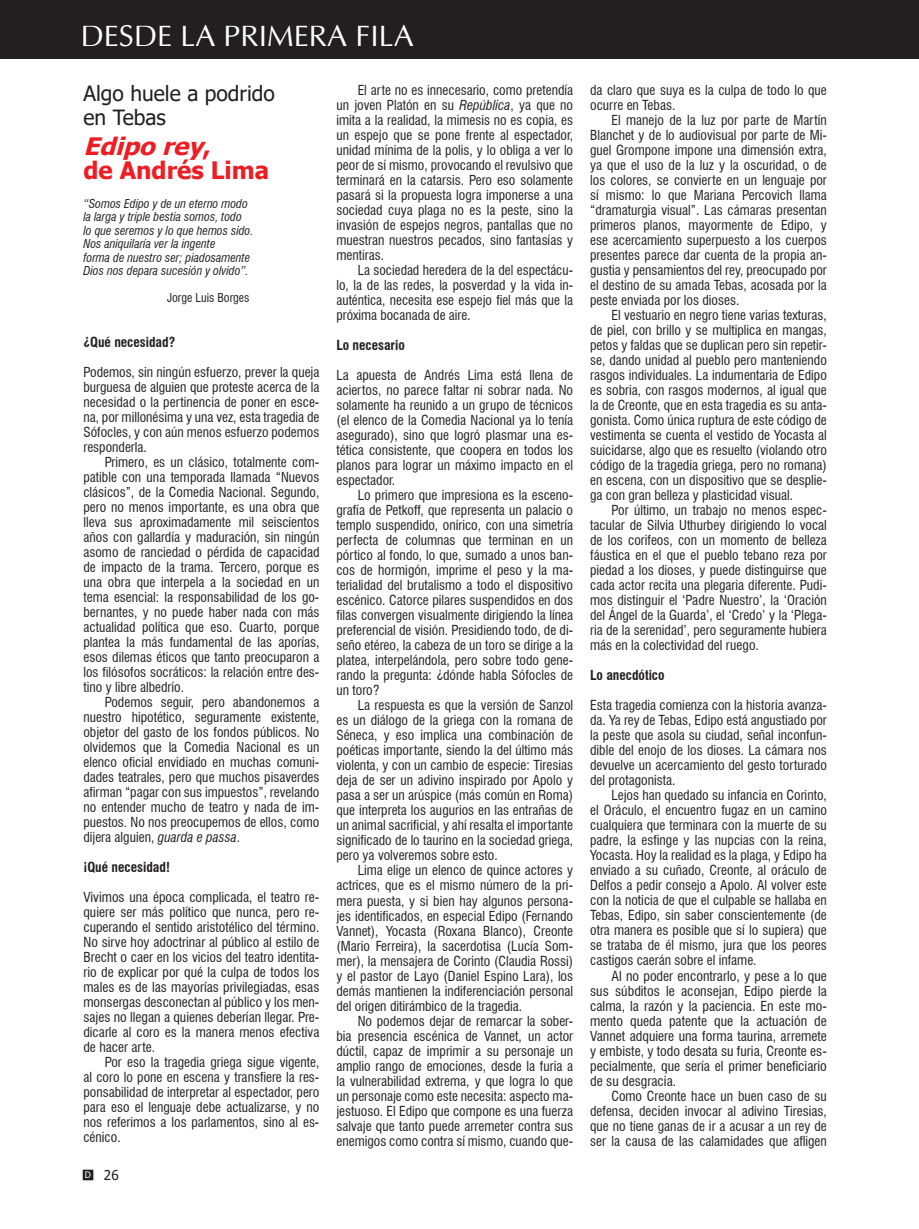
<style>
.page{position:relative;width:919px;height:1229px;background:#fff}
.page>*{position:absolute;margin:0;border:0;box-sizing:border-box;transform-origin:0 0}
.t1{font:30px "Ottawa Plain";color:#fff}
.t2{font:700 24px/24px "Tahoma";color:#ee1d23;scale:1.06 1}
.t3{font:21px/24px "Tahoma";color:#231f20}
.t4{font:condensed 13.5px/15px "Swiss 721 BT";color:#231f20;text-align:justify}
.t5{font:700 condensed 13.5px "Swiss 721 BT";color:#231f20}
.t6{font:13.5px "Tahoma";color:#231f20}
.t7{font:italic condensed 12px/13.5px "Swiss 721 BT";color:#231f20}
.t8{font:condensed 12px "Swiss 721 BT";color:#231f20}
.s1{font-style:italic}
.s2{font-size:9px;color:#fff}
</style>
<div class="page">
<div style="left:83px;top:1170px;width:10px;height:9px;background:#231f20"></div>
<div style="left:83px;top:1169px;width:10px;height:11px;border:2px solid #231f20"></div>
<div style="left:0;top:0;width:919px;height:59px;background:#231f20"></div>
<h1 class="t1" style="left:81px;top:18px;width:335px">DESDE LA PRIMERA FILA</h1>
<h3 class="t3" style="left:83px;top:82px;width:193px">Algo huele a podrido en Tebas</h3>
<h2 class="t2" style="left:83px;top:135px;width:177px"><span class="s1">Ediporey</span>,<br>de Andrés Lima</h2>
<p class="t7" style="left:83px;top:196px;width:172px">“Somos Edipo y de un eterno modo la larga y triple bestia somos, todo<br>lo que seremos y lo que hemos sido.<br>Nos aniquilaría ver la ingente<br>forma de nuestro ser; piadosamente Dios nos depara sucesión y olvido”.</p>
<p class="t8" style="left:167px;top:290px;width:84px">Jorge Luis Borges</p>
<p class="t5" style="left:83px;top:334px;width:93px">¿Qué necesidad?</p>
<p class="t4" style="left:83px;top:365px;width:237px">Podemos, sin ningún esfuerzo, prever la queja burguesa de alguien que proteste acerca de la necesidad o la pertinencia de poner en esce&shy;na, por millonésima y una vez, esta tragedia de Sófocles, y con aún menos esfuerzo podemos responderla.</p>
<p class="t4" style="left:83px;top:455px;width:237px;text-indent:21px">Primero, es un clásico, totalmente com&shy;patible con una temporada llamada “Nuevos clásicos”, de la Comedia Nacional. Segundo, pero no menos importante, es una obra que lleva sus aproximadamente mil seiscientos años con gallardía y maduración, sin ningún asomo de ranciedad o pérdida de capacidad de impacto de la trama. Tercero, porque es una obra que interpela a la sociedad en un tema esencial: la responsabilidad de los go&shy;bernantes, y no puede haber nada con más actualidad política que eso. Cuarto, porque plantea la más fundamental de las aporías, esos dilemas éticos que tanto preocuparon a los filósofos socráticos: la relación entre des&shy;tino y libre albedrío.</p>
<p class="t4" style="left:83px;top:694px;width:237px;text-indent:21px">Podemos seguir, pero abandonemos a nuestro hipotético, seguramente existente, objetor del gasto de los fondos públicos. No olvidemos que la Comedia Nacional es un elenco oficial envidiado en muchas comuni&shy;dades teatrales, pero que muchos pisaverdes afirman “pagar con sus impuestos”, revelando no entender mucho de teatro y nada de im&shy;puestos. No nos preocupemos de ellos, como dijera alguien, <span class="s1">guarda e passa</span>.</p>
<p class="t5" style="left:83px;top:859px;width:88px">¡Qué necesidad!</p>
<p class="t4" style="left:83px;top:890px;width:237px">Vivimos una época complicada, el teatro re&shy;quiere ser más político que nunca, pero re&shy;cuperando el sentido aristotélico del término.<br>No sirve hoy adoctrinar al público al estilo de Brecht o caer en los vicios del teatro identita&shy;rio de explicar por qué la culpa de todos los males es de las mayorías privilegiadas, esas monsergas desconectan al público y los men&shy;sajes no llegan a quienes deberían llegar. Pre&shy;dicarle al coro es la manera menos efectiva de hacer arte.</p>
<p class="t4" style="left:83px;top:1055px;width:237px;text-indent:21px">Por eso la tragedia griega sigue vigente, al coro lo pone en escena y transfiere la res&shy;ponsabilidad de interpretar al espectador, pero para eso el lenguaje debe actualizarse, y no nos referimos a los parlamentos, sino al es&shy;cénico.</p>
<p class="t4" style="left:336px;top:83px;width:238px;text-indent:21px">El arte no es innecesario, como pretendía un joven Platón en su <span class="s1">República</span>, ya que no imita a la realidad, la mimesis no es copia, es un espejo que se pone frente al espectador, unidad mínima de la polis, y lo obliga a ver lo peor de sí mismo, provocando el revulsivo que terminará en la catarsis. Pero eso solamente pasará si la propuesta logra imponerse a una sociedad cuya plaga no es la peste, sino la invasión de espejos negros, pantallas que no muestran nuestros pecados, sino fantasías y mentiras.</p>
<p class="t4" style="left:336px;top:263px;width:238px;text-indent:21px">La sociedad heredera de la del espectácu&shy;lo, la de las redes, la posverdad y la vida in&shy;auténtica, necesita ese espejo fiel más que la próxima bocanada de aire.</p>
<p class="t5" style="left:336px;top:337px;width:70px">Lo necesario</p>
<p class="t4" style="left:336px;top:368px;width:238px">La apuesta de Andrés Lima está llena de aciertos, no parece faltar ni sobrar nada. No solamente ha reunido a un grupo de técnicos (el elenco de la Comedia Nacional ya lo tenía asegurado), sino que logró plasmar una es&shy;tética consistente, que coopera en todos los planos para lograr un máximo impacto en el espectador.</p>
<p class="t4" style="left:336px;top:488px;width:238px;text-indent:21px">Lo primero que impresiona es la esceno&shy;grafía de Petkoff, que representa un palacio o templo suspendido, onírico, con una simetría perfecta de columnas que terminan en un pórtico al fondo, lo que, sumado a unos ban&shy;cos de hormigón, imprime el peso y la ma&shy;terialidad del brutalismo a todo el dispositivo escénico. Catorce pilares suspendidos en dos filas convergen visualmente dirigiendo la línea preferencial de visión. Presidiendo todo, de di&shy;seño etéreo, la cabeza de un toro se dirige a la platea, interpelándola, pero sobre todo gene&shy;rando la pregunta: ¿dónde habla Sófocles de un toro?</p>
<p class="t4" style="left:336px;top:698px;width:238px;text-indent:21px">La respuesta es que la versión de Sanzol es un diálogo de la griega con la romana de Séneca, y eso implica una combinación de poéticas importante, siendo la del último más violenta, y con un cambio de especie: Tiresias deja de ser un adivino inspirado por Apolo y pasa a ser un arúspice (más común en Roma) que interpreta los augurios en las entrañas de un animal sacrificial, y ahí resalta el importante significado de lo taurino en la sociedad griega, pero ya volveremos sobre esto.</p>
<p class="t4" style="left:336px;top:863px;width:238px;text-indent:21px">Lima elige un elenco de quince actores y actrices, que es el mismo número de la pri&shy;mera puesta, y si bien hay algunos persona&shy;jes identificados, en especial Edipo (Fernando Vannet), Yocasta (Roxana Blanco), Creonte (Mario Ferreira), la sacerdotisa (Lucía Som&shy;mer), la mensajera de Corinto (Claudia Rossi) y el pastor de Layo (Daniel Espino Lara), los demás mantienen la indiferenciación personal del origen ditirámbico de la tragedia.</p>
<p class="t4" style="left:336px;top:1013px;width:238px;text-indent:21px">No podemos dejar de remarcar la sober&shy;bia presencia escénica de Vannet, un actor dúctil, capaz de imprimir a su personaje un amplio rango de emociones, desde la furia a la vulnerabilidad extrema, y que logra lo que un personaje como este necesita: aspecto ma&shy;jestuoso. El Edipo que compone es una fuerza salvaje que tanto puede arremeter contra sus enemigos como contra sí mismo, cuando que-</p>
<p class="t6" style="left:85px;top:1165px;width:35px"><span class="s2">D</span> 26</p>
<p class="t4" style="left:590px;top:83px;width:238px">da claro que suya es la culpa de todo lo que ocurre en Tebas.</p>
<p class="t4" style="left:590px;top:113px;width:238px;text-indent:21px">El manejo de la luz por parte de Martín Blanchet y de lo audiovisual por parte de Mi&shy;guel Grompone impone una dimensión extra, ya que el uso de la luz y la oscuridad, o de los colores, se convierte en un lenguaje por sí mismo: lo que Mariana Percovich llama “dramaturgia visual”. Las cámaras presentan primeros planos, mayormente de Edipo, y ese acercamiento superpuesto a los cuerpos presentes parece dar cuenta de la propia an&shy;gustia y pensamientos del rey, preocupado por el destino de su amada Tebas, acosada por la peste enviada por los dioses.</p>
<p class="t4" style="left:590px;top:308px;width:238px;text-indent:21px">El vestuario en negro tiene varias texturas, de piel, con brillo y se multiplica en mangas, petos y faldas que se duplican pero sin repetir&shy;se, dando unidad al pueblo pero manteniendo rasgos individuales. La indumentaria de Edipo es sobria, con rasgos modernos, al igual que la de Creonte, que en esta tragedia es su anta&shy;gonista. Como única ruptura de este código de vestimenta se cuenta el vestido de Yocasta al suicidarse, algo que es resuelto (violando otro código de la tragedia griega, pero no romana) en escena, con un dispositivo que se desplie&shy;ga con gran belleza y plasticidad visual.</p>
<p class="t4" style="left:590px;top:503px;width:238px;text-indent:21px">Por último, un trabajo no menos espec&shy;tacular de Silvia Uthurbey dirigiendo lo vocal de los corifeos, con un momento de belleza fáustica en el que el pueblo tebano reza por piedad a los dioses, y puede distinguirse que cada actor recita una plegaria diferente. Pudi&shy;mos distinguir el ‘Padre Nuestro’, la ‘Oración del Ángel de la Guarda’, el ‘Credo’ y la ‘Plega&shy;ria de la serenidad’, pero seguramente hubiera más en la colectividad del ruego.</p>
<p class="t5" style="left:590px;top:667px;width:76px">Lo anecdótico</p>
<p class="t4" style="left:590px;top:698px;width:238px">Esta tragedia comienza con la historia avanza&shy;da. Ya rey de Tebas, Edipo está angustiado por la peste que asola su ciudad, señal inconfun&shy;dible del enojo de los dioses. La cámara nos devuelve un acercamiento del gesto torturado del protagonista.</p>
<p class="t4" style="left:590px;top:788px;width:238px;text-indent:21px">Lejos han quedado su infancia en Corinto, el Oráculo, el encuentro fugaz en un camino cualquiera que terminara con la muerte de su padre, la esfinge y las nupcias con la reina, Yocasta. Hoy la realidad es la plaga, y Edipo ha enviado a su cuñado, Creonte, al oráculo de Delfos a pedir consejo a Apolo. Al volver este con la noticia de que el culpable se hallaba en Tebas, Edipo, sin saber conscientemente (de otra manera es posible que sí lo supiera) que se trataba de él mismo, jura que los peores castigos caerán sobre el infame.</p>
<p class="t4" style="left:590px;top:968px;width:238px;text-indent:21px">Al no poder encontrarlo, y pese a lo que sus súbditos le aconsejan, Edipo pierde la calma, la razón y la paciencia. En este mo&shy;mento queda patente que la actuación de Vannet adquiere una forma taurina, arremete y embiste, y todo desata su furia, Creonte es&shy;pecialmente, que sería el primer beneficiario de su desgracia.</p>
<p class="t4" style="left:590px;top:1088px;width:238px;text-indent:21px">Como Creonte hace un buen caso de su defensa, deciden invocar al adivino Tiresias, que no tiene ganas de ir a acusar a un rey de ser la causa de las calamidades que afligen</p>
</div>
